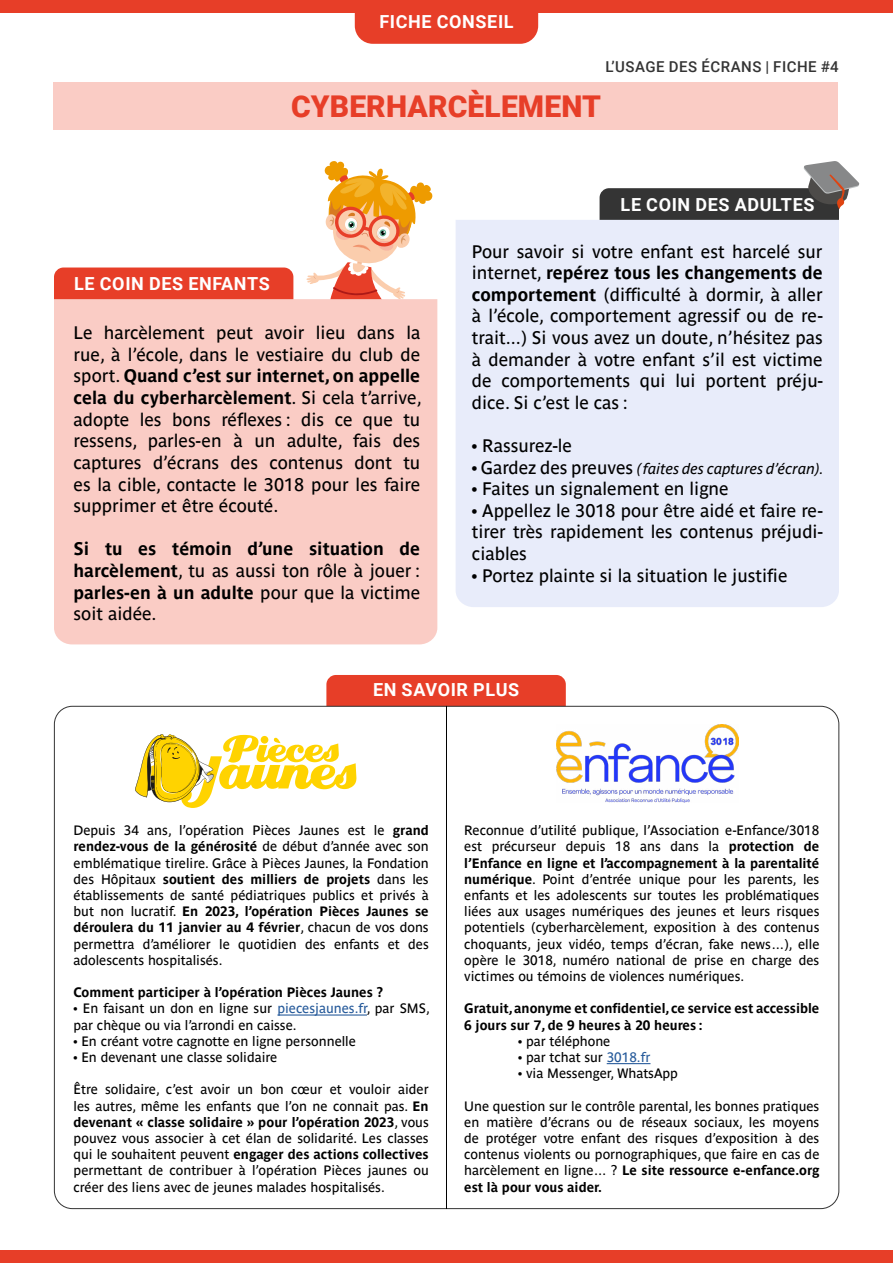
<style>
.page{position:relative;width:893px;height:1263px;background:#fff}
.page>*{position:absolute;margin:0;border:0;box-sizing:border-box;transform-origin:0 0}
.t1{font:900 30px "Roboto";letter-spacing:.005em;color:#e73e28}
.t2{font:18px/21.6px "Parisine Std";color:#000;text-align:justify}
.t3{font:700 18px/21.6px "Parisine Std";color:#000;text-align:justify}
.t4{font:700 18px "Roboto";letter-spacing:.035em;color:#fff}
.t5{font:italic 15px "Parisine Std";color:#000}
.t6{font:500 15px "Roboto";letter-spacing:.035em;color:#343434}
.t7{font:13.5px/16.2px "Parisine Std";color:#000;text-align:justify}
.t8{font:700 13.5px/16.2px "Parisine Std";color:#000}
.s1{font-weight:700}
.s2{font-weight:400}
.s3{font-style:normal;font-size:18px}
.s4{color:#275b9b}
</style>
<div class="page">
<svg style="left:306px;top:161px;width:127px;height:138px"></svg>
<div style="left:326px;top:675px;width:240px;height:62px;background:#e73e28;border-radius:9px"></div>
<div style="left:355px;top:13px;width:183px;height:31px;background:#e73e28"></div>
<div style="left:53px;top:82px;width:785px;height:47px;background:#faccc5"></div>
<div style="left:0;top:1250px;width:893px;height:13px;background:#e73e28"></div>
<div style="left:0;top:0;width:893px;height:13px;background:#e73e28"></div>
<div style="left:54px;top:706px;width:785px;height:502px;background:#fff;border-radius:18px"></div>
<hr style="left:277px;top:1014px;width:90px;height:1px;background:#275b9b">
<hr style="left:607px;top:1063px;width:43px;height:1px;background:#275b9b">
<img style="left:556px;top:725px;width:182px;height:77px">
<svg style="left:135px;top:734px;width:222px;height:74px"></svg>
<hr style="left:446px;top:706px;width:1px;height:503px;background:#000">
<div style="left:54px;top:267px;width:239px;height:62px;background:#e73e28;border-radius:9px"></div>
<div style="left:600px;top:188px;width:239px;height:62px;background:#343434;border-radius:9px"></div>
<div style="left:54px;top:299px;width:383px;height:345px;background:#faccc5"></div>
<div style="left:456px;top:220px;width:383px;height:387px;background:#e8ecfa"></div>
<svg style="left:803px;top:161px;width:57px;height:48px"></svg>
<h2 class="t4" style="left:379px;top:9px;width:136px">FICHE CONSEIL</h2>
<p class="t6" style="left:605px;top:56px;width:235px">L’USAGE DES ÉCRANS | FICHE #4</p>
<h1 class="t1" style="left:291px;top:85px;width:312px">CYBERHARCÈLEMENT</h1>
<h2 class="t4" style="left:74px;top:271px;width:197px">LE COIN DES ENFANTS</h2>
<p class="t2" style="left:74px;top:322px;width:350px">Le harcèlement peut avoir lieu dans la rue, à l’école, dans le vestiaire du club de sport. <span class="s1">Quand c’est sur internet, on appelle cela du cyberharcèlement</span>. Si cela t’arrive, adopte les bons réflexes : dis ce que tu ressens, parles-en à un adulte, fais des captures d’écrans des contenus dont tu es la cible, contacte le 3018 pour les faire supprimer et être écouté.</p>
<h2 class="t3" style="left:74px;top:538px;width:348px">Si tu es témoin d’une situation de harcèlement<span class="s2">, tu as aussi ton rôle à jouer : </span>parles-en à un adulte <span class="s2">pour que la victime soit aidée.</span></h2>
<h2 class="t4" style="left:621px;top:192px;width:195px">LE COIN DES ADULTES</h2>
<p class="t2" style="left:472px;top:240px;width:352px">Pour savoir si votre enfant est harcelé sur internet, <span class="s1">repérez tous les changements de comportement</span> (difficulté à dormir, à aller à l’école, comportement agressif ou de re&shy;trait...) Si vous avez un doute, n’hésitez pas à demander à votre enfant s’il est victime de comportements qui lui portent préju&shy;dice. Si c’est le cas :</p>
<h2 class="t2" style="left:472px;top:435px;width:102px">• Rassurez-le</h2>
<p class="t5" style="left:472px;top:460px;width:354px"><span class="s3">• Gardez des preuves</span> (faites des captures d’écran).</p>
<h2 class="t2" style="left:472px;top:478px;width:258px">• Faites un signalement en ligne</h2>
<h2 class="t2" style="left:472px;top:500px;width:352px">• Appellez le 3018 pour être aidé et faire re&shy;tirer très rapidement les contenus préjudi&shy;ciables</h2>
<h2 class="t2" style="left:472px;top:564px;width:317px">• Portez plainte si la situation le justifie</h2>
<h2 class="t4" style="left:373px;top:677px;width:148px">EN SAVOIR PLUS</h2>
<p class="t7" style="left:74px;top:822px;width:357px">Depuis 34 ans, l’opération Pièces Jaunes est le <span class="s1">grand rendez-vous de la générosité</span> de début d’année avec son emblématique tirelire. Grâce à Pièces Jaunes, la Fondation des Hôpitaux <span class="s1">soutient des milliers de projets</span> dans les établissements de santé pédiatriques publics et privés à but non lucratif. <span class="s1">En 2023, l’opération Pièces Jaunes se déroulera du 11 janvier au 4 février</span>, chacun de vos dons permettra d’améliorer le quotidien des enfants et des adolescents hospitalisés.</p>
<p class="t8" style="left:74px;top:984px;width:311px">Comment participer à l’opération Pièces Jaunes ?</p>
<p class="t7" style="left:74px;top:1000px;width:358px">• En faisant un don en ligne sur <span class="s4">piecesjaunes.fr</span>, par SMS, par chèque ou via l’arrondi en caisse.</p>
<p class="t7" style="left:74px;top:1033px;width:284px">• En créant votre cagnotte en ligne personnelle</p>
<p class="t7" style="left:74px;top:1049px;width:205px">• En devenant une classe solidaire</p>
<p class="t7" style="left:74px;top:1081px;width:357px">Être solidaire, c’est avoir un bon cœur et vouloir aider les autres, même les enfants que l’on ne connait pas. <span class="s1">En devenant « classe solidaire » pour l’opération 2023</span>, vous pouvez vous associer à cet élan de solidarité. Les classes qui le souhaitent peuvent <span class="s1">engager des actions collectives </span>permettant de contribuer à l’opération Pièces jaunes ou créer des liens avec de jeunes malades hospitalisés.</p>
<p class="t7" style="left:464px;top:822px;width:357px">Reconnue d’utilité publique, l’Association e-Enfance/3018 est précurseur depuis 18 ans dans la <span class="s1">protection de l’Enfance en ligne et l’accompagnement à la parentalité numérique</span>. Point d’entrée unique pour les parents, les enfants et les adolescents sur toutes les problématiques liées aux usages numériques des jeunes et leurs risques potentiels (cyberharcèlement, exposition à des contenus choquants, jeux vidéo, temps d’écran, fake news…), elle opère le 3018, numéro national de prise en charge des victimes ou témoins de violences numériques.</p>
<p class="t8" style="left:464px;top:1000px;width:357px">Gratuit, anonyme et confidentiel, ce service est accessible<br>6 jours sur 7, de 9 heures à 20 heures :</p>
<p class="t7" style="left:518px;top:1033px;width:94px">• par téléphone</p>
<p class="t7" style="left:518px;top:1049px;width:134px">• par tchat sur <span class="s4">3018.fr</span></p>
<p class="t7" style="left:518px;top:1065px;width:161px">• via Messenger, WhatsApp</p>
<p class="t7" style="left:464px;top:1098px;width:357px">Une question sur le contrôle parental, les bonnes pratiques en matière d’écrans ou de réseaux sociaux, les moyens de protéger votre enfant des risques d’exposition à des contenus violents ou pornographiques, que faire en cas de harcèlement en ligne… ? <span class="s1">Le site ressource e-enfance.org est là pour vous aider.</span></p>
</div>
